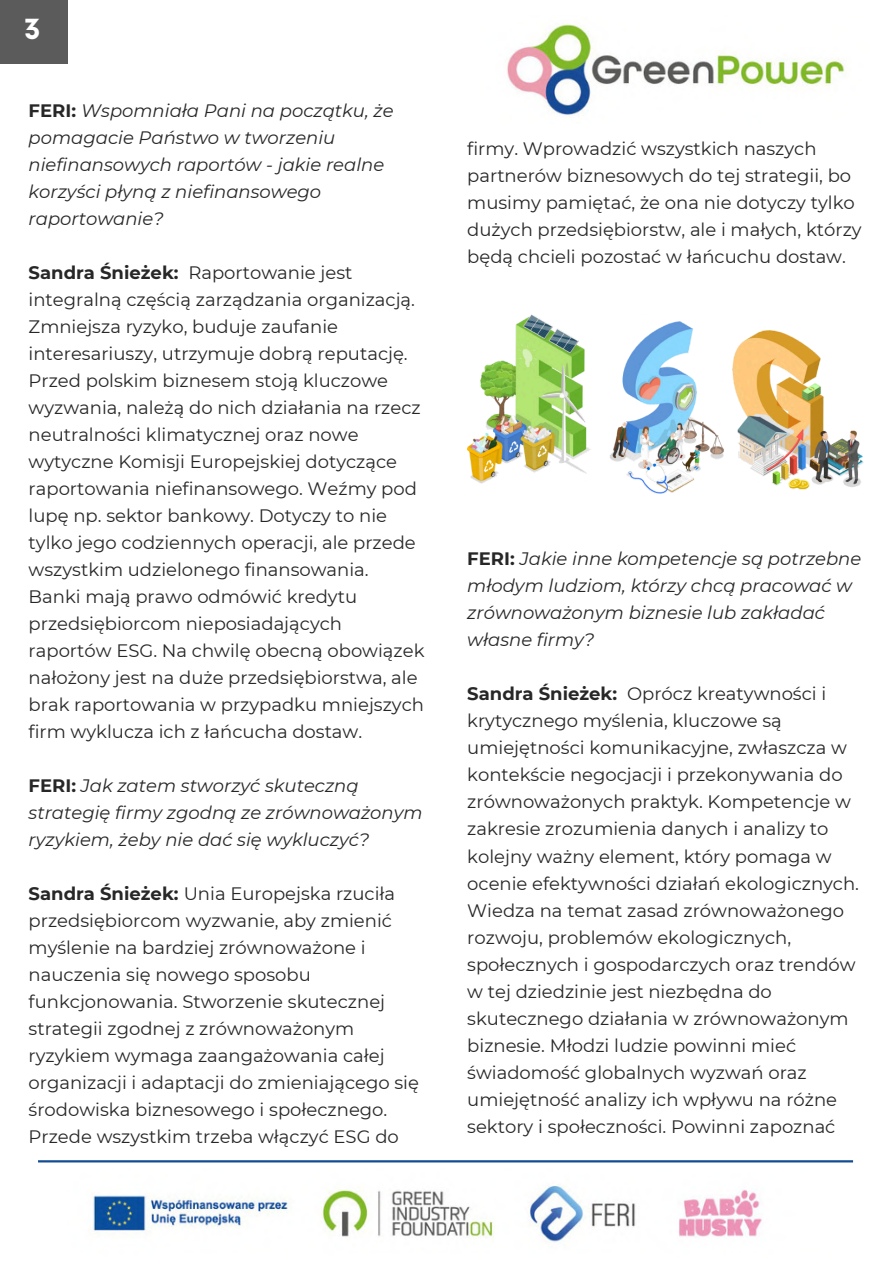
<style>
.page{position:relative;width:894px;height:1264px;background:#fff}
.page>*{position:absolute;margin:0;border:0;box-sizing:border-box;transform-origin:0 0}
.t1{font:700 27px "Now";color:#fff}
.t2{font:18px/27px "Montserrat";color:#272727}
.t3{font:italic 18px/27px "Montserrat";color:#272727}
.s1{font-weight:700;font-style:normal}
.s2{font-weight:700}
</style>
<div class="page">
<hr style="left:38px;top:1160px;width:814px;height:2px;background:#134c94">
<div style="left:0;top:0;width:68px;height:63px;background:#5b5b5b"></div>
<img style="left:507px;top:24px;width:340px;height:91px">
<img style="left:92px;top:1185px;width:670px;height:57px">
<img style="left:467px;top:314px;width:396px;height:179px">
<p class="t1" style="left:24px;top:15px;width:18px">3</p>
<h1 class="t3" style="left:29px;top:97px;width:366px"><span class="s1">FERI:</span> Wspomniała Pani na początku, że pomagacie Państwo w tworzeniu niefinansowych raportów - jakie realne korzyści płyną z niefinansowego raportowanie?</h1>
<h1 class="t2" style="left:29px;top:259px;width:397px"><span class="s2">Sandra Śnieżek:</span> Raportowanie jest integralną częścią zarządzania organizacją.<br>Zmniejsza ryzyko, buduje zaufanie interesariuszy, utrzymuje dobrą reputację.<br>Przed polskim biznesem stoją kluczowe wyzwania, należą do nich działania na rzecz neutralności klimatycznej oraz nowe wytyczne Komisji Europejskiej dotyczące raportowania niefinansowego. Weźmy pod lupę np. sektor bankowy. Dotyczy to nie tylko jego codziennych operacji, ale przede wszystkim udzielonego finansowania.<br>Banki mają prawo odmówić kredytu przedsiębiorcom nieposiadających raportów ESG. Na chwilę obecną obowiązek nałożony jest na duże przedsiębiorstwa, ale brak raportowania w przypadku mniejszych</h1>
<h1 class="t2" style="left:29px;top:718px;width:335px">firm wyklucza ich z łańcucha dostaw.</h1>
<h1 class="t3" style="left:29px;top:772px;width:395px"><span class="s1">FERI:</span> Jak zatem stworzyć skuteczną strategię firmy zgodną ze zrównoważonym ryzykiem, żeby nie dać się wykluczyć?</h1>
<h1 class="t2" style="left:29px;top:880px;width:391px"><span class="s2">Sandra Śnieżek:</span> Unia Europejska rzuciła przedsiębiorcom wyzwanie, aby zmienić myślenie na bardziej zrównoważone i nauczenia się nowego sposobu funkcjonowania. Stworzenie skutecznej strategii zgodnej z zrównoważonym ryzykiem wymaga zaangażowania całej organizacji i adaptacji do zmieniającego się środowiska biznesowego i społecznego.<br>Przede wszystkim trzeba włączyć ESG do</h1>
<h1 class="t2" style="left:467px;top:135px;width:396px">firmy. Wprowadzić wszystkich naszych partnerów biznesowych do tej strategii, bo musimy pamiętać, że ona nie dotyczy tylko dużych przedsiębiorstw, ale i małych, którzy będą chcieli pozostać w łańcuchu dostaw.</h1>
<h1 class="t3" style="left:467px;top:545px;width:395px"><span class="s1">FERI:</span> Jakie inne kompetencje są potrzebne młodym ludziom, którzy chcą pracować w zrównoważonym biznesie lub zakładać własne firmy?</h1>
<h1 class="t2" style="left:467px;top:680px;width:393px"><span class="s2">Sandra Śnieżek:</span> Oprócz kreatywności i krytycznego myślenia, kluczowe są umiejętności komunikacyjne, zwłaszcza w kontekście negocjacji i przekonywania do zrównoważonych praktyk. Kompetencje w zakresie zrozumienia danych i analizy to kolejny ważny element, który pomaga w ocenie efektywności działań ekologicznych.<br>Wiedza na temat zasad zrównoważonego rozwoju, problemów ekologicznych, społecznych i gospodarczych oraz trendów w tej dziedzinie jest niezbędna do skutecznego działania w zrównoważonym biznesie. Młodzi ludzie powinni mieć świadomość globalnych wyzwań oraz umiejętność analizy ich wpływu na różne</h1>
<p class="t2" style="left:467px;top:1112px;width:369px">sektory i społeczności. Powinni zapoznać</p>
</div>
